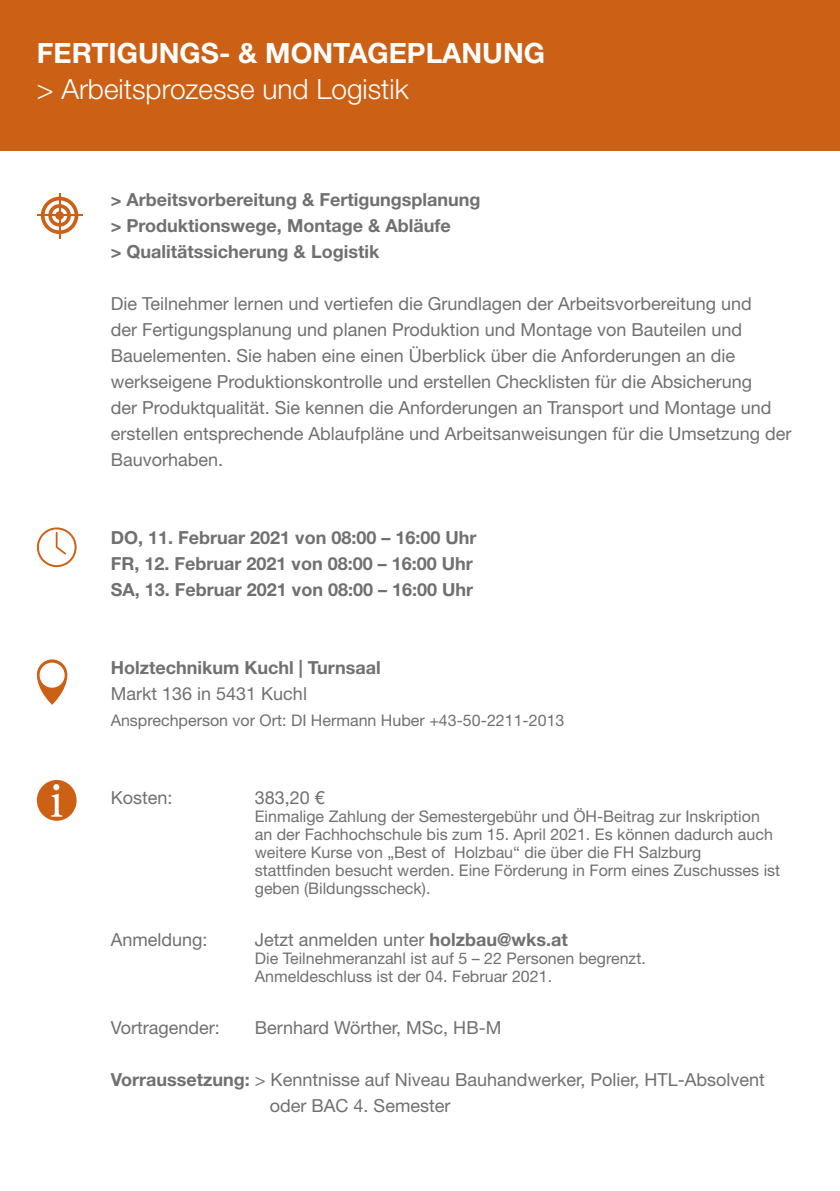
<style>
.page{position:relative;width:840px;height:1191px;background:#fff}
.page>*{position:absolute;margin:0;border:0;box-sizing:border-box;transform-origin:0 0}
.t1{font:300 28px "Helvetica Neue LT Std";color:#fff}
.t2{font:700 28px "Helvetica Neue LT Std";color:#fff}
.t3{font:18px/26px "Helvetica Neue LT Std";color:#71706f}
.t4{font:700 18px/26px "Helvetica Neue LT Std";color:#71706f}
.t5{font:16px/18px "Helvetica Neue LT Std";color:#71706f}
.s1{font-weight:700}
</style>
<div class="page">
<div style="left:0;top:0;width:839px;height:150px;background:#cc6015"></div>
<svg style="left:37px;top:780px;width:40px;height:40px"></svg>
<svg style="left:41px;top:197px;width:37px;height:37px"></svg>
<div style="left:55px;top:211px;width:9px;height:9px;background:#cc6015;border-radius:50%"></div>
<hr style="left:37px;top:215px;width:45px;height:1px;background:#cc6015">
<hr style="left:59px;top:193px;width:1px;height:45px;background:#cc6015">
<svg style="left:37px;top:527px;width:40px;height:40px"></svg>
<svg style="left:37px;top:659px;width:30px;height:46px"></svg>
<h1 class="t2" style="left:37px;top:36px;width:509px">FERTIGUNGS- &amp; MONTAGEPLANUNG</h1>
<h1 class="t1" style="left:37px;top:72px;width:373px">&gt; Arbeitsprozesse und Logistik</h1>
<p class="t4" style="left:111px;top:186px;width:371px">&gt; Arbeitsvorbereitung &amp; Fertigungsplanung &gt; Produktionswege, Montage &amp; Abläufe<br>&gt; Qualitätssicherung &amp; Logistik</p>
<p class="t3" style="left:111px;top:290px;width:682px">Die Teilnehmer lernen und vertiefen die Grundlagen der Arbeitsvorbereitung und<br>der Fertigungsplanung und planen Produktion und Montage von Bauteilen und Bauelementen. Sie haben eine einen Überblick über die Anforderungen an die werkseigene Produktionskontrolle und erstellen Checklisten für die Absicherung<br>der Produktqualität. Sie kennen die Anforderungen an Transport und Montage und erstellen entsprechende Ablaufpläne und Arbeitsanweisungen für die Umsetzung der Bauvorhaben.</p>
<p class="t4" style="left:111px;top:524px;width:367px">DO, 11. Februar 2021 von 08:00 – 16:00 Uhr<br>FR, 12. Februar 2021 von 08:00 – 16:00 Uhr<br>SA, 13. Februar 2021 von 08:00 – 16:00 Uhr</p>
<p class="t4" style="left:111px;top:654px;width:271px">Holztechnikum Kuchl | Turnsaal</p>
<p class="t3" style="left:111px;top:680px;width:198px">Markt 136 in 5431 Kuchl</p>
<p class="t5" style="left:111px;top:711px;width:455px">Ansprechperson vor Ort: DI Hermann Huber +43-50-2211-2013</p>
<p class="t3" style="left:111px;top:784px;width:63px">Kosten:</p>
<p class="t3" style="left:255px;top:784px;width:72px">383,20 €</p>
<p class="t5" style="left:255px;top:807px;width:526px">Einmalige Zahlung der Semestergebühr und ÖH-Beitrag zur Inskription an der Fachhochschule bis zum 15. April 2021. Es können dadurch auch weitere Kurse von „Best of Holzbau“ die über die FH Salzburg stattfinden besucht werden. Eine Förderung in Form eines Zuschusses ist geben (Bildungsscheck).</p>
<p class="t3" style="left:111px;top:926px;width:98px">Anmeldung:</p>
<p class="t3" style="left:255px;top:926px;width:314px">Jetzt anmelden unter <span class="s1">holzbau@wks.at</span></p>
<p class="t5" style="left:255px;top:949px;width:392px">Die Teilnehmeranzahl ist auf 5 – 22 Personen begrenzt.<br>Anmeldeschluss ist der 04. Februar 2021.</p>
<p class="t3" style="left:111px;top:1014px;width:111px">Vortragender:</p>
<p class="t3" style="left:255px;top:1014px;width:248px">Bernhard Wörther, MSc, HB-M</p>
<p class="t3" style="left:270px;top:1066px;width:496px;text-indent:-159px"><span class="s1">Vorraussetzung:</span> &gt; Kenntnisse auf Niveau Bauhandwerker, Polier, HTL-Absolvent oder BAC 4. Semester</p>
</div>
